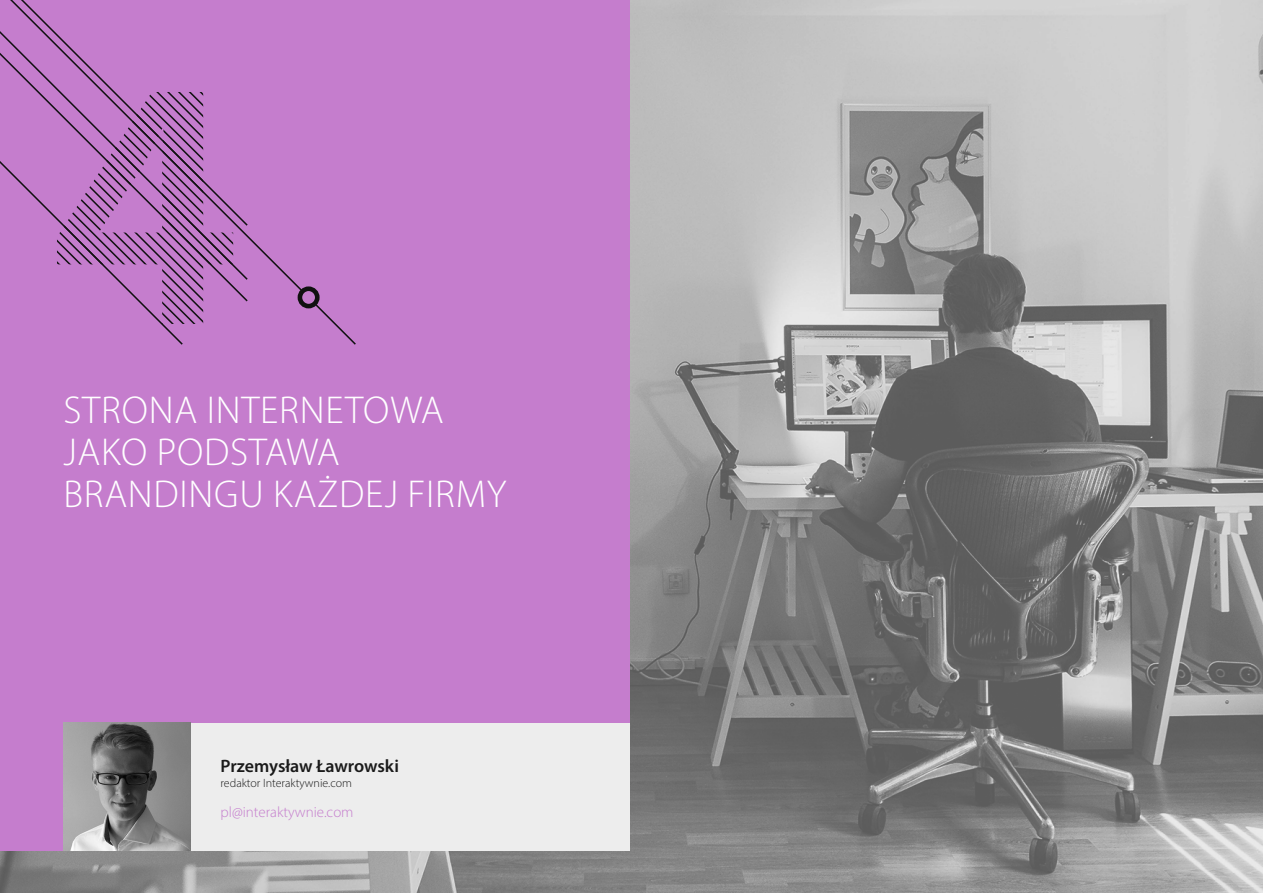
<style>
.page{position:relative;width:1263px;height:893px;background:#fff}
.page>*{position:absolute;margin:0;border:0;box-sizing:border-box;transform-origin:0 0}
.t1{font:300 39px/42px "Myriad Pro";letter-spacing:.02em;color:#fff}
.t2{font:600 18px "Myriad Pro";letter-spacing:-.005em;color:#1a1a1a}
.t3{font:300 15px "Myriad Pro";color:#c57dcd}
.t4{font:300 12px "Myriad Pro";color:#1a1a1a}
</style>
<div class="page">
<img style="left:0;top:0;width:1263px;height:893px">
<div style="left:0;top:0;width:629px;height:850px;background:#c57dcd"></div>
<div style="left:63px;top:723px;width:566px;height:127px;background:#ededed"></div>
<svg style="left:313px;top:304px;width:43px;height:41px"></svg>
<svg style="left:184px;top:92px;width:65px;height:211px"></svg>
<svg style="left:0;top:0;width:184px;height:345px"></svg>
<div style="left:298px;top:286px;width:22px;height:22px;border:5px solid #111;border-radius:50%"></div>
<img style="left:63px;top:723px;width:127px;height:127px">
<p class="t1" style="left:63px;top:389px;width:444px">STRONA INTERNETOWA<br>JAKO PODSTAWA<br>BRANDINGU KAŻDEJ FIRMY</p>
<p class="t2" style="left:221px;top:755px;width:180px">Przemysław Ławrowski</p>
<p class="t4" style="left:221px;top:776px;width:133px">redaktor Interaktywnie.com</p>
<p class="t3" style="left:221px;top:803px;width:135px">pl@interaktywnie.com</p>
</div>
